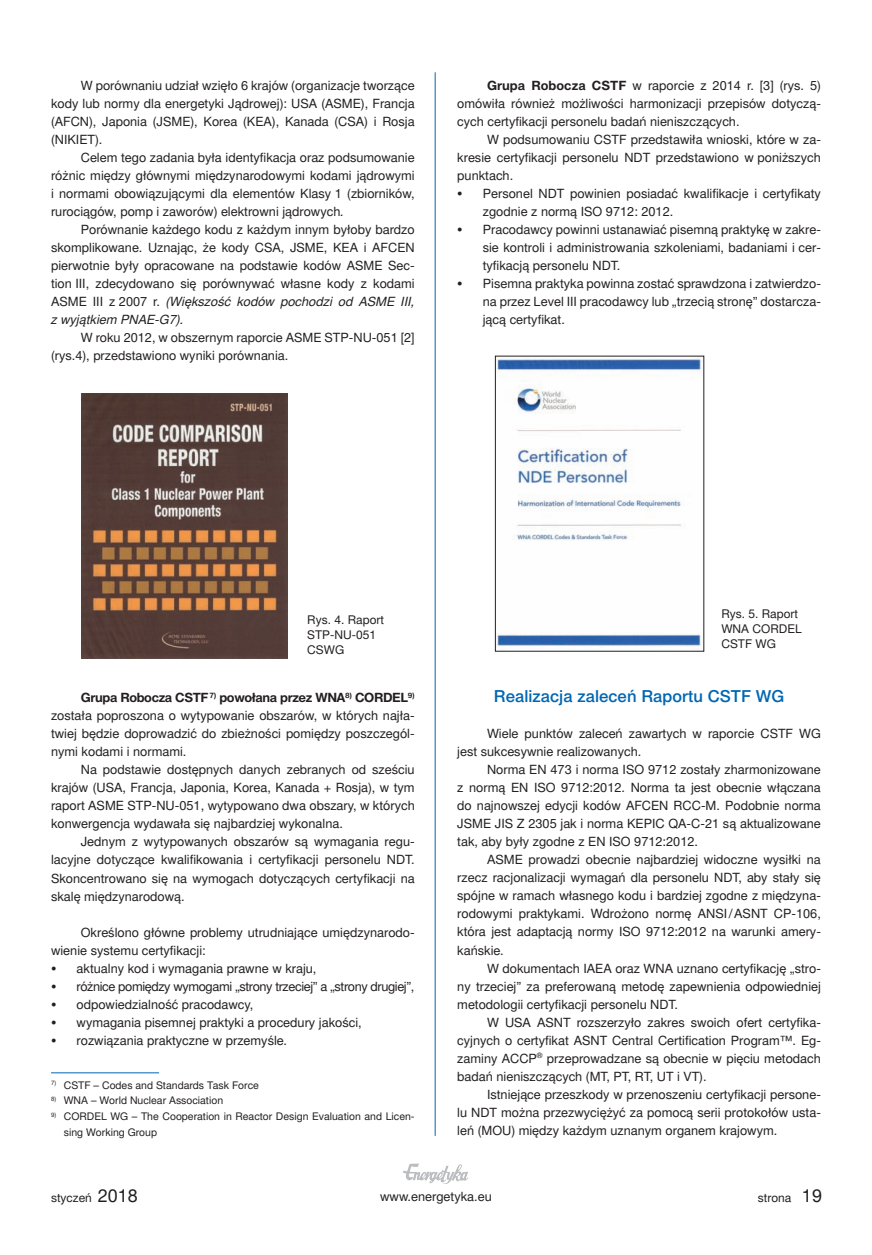
<style>
.page{position:relative;width:872px;height:1255px;background:#fff}
.page>*{position:absolute;margin:0;border:0;box-sizing:border-box;transform-origin:0 0}
.numeracja1{font:16.5px "Switzer EFN Medium";color:#0166b3}
.tekst{font:12.75px/18px "Switzer EFN";color:#231f20;text-align:justify}
.wypunktowanie{font:12.75px/18px "Switzer EFN";color:#231f20;text-align:justify}
.wypunktowanie-2{font:12.75px "Switzer EFN";letter-spacing:-.03em;color:#231f20}
.rysunki{font:12px/15px "Switzer EFN";color:#231f20}
.przypis_dolny{font:10.5px/15.8px "Switzer EFN";color:#231f20}
.s1{font-style:italic}
.s2{font-weight:700}
.s3{font-size:18px}
</style>
<div class="page">
<hr style="left:435px;top:72px;width:1px;height:1063px;background:#0166b3">
<img style="left:403px;top:1163px;width:66px;height:21px">
<img style="left:497px;top:358px;width:205px;height:288px">
<img style="left:82px;top:393px;width:205px;height:266px">
<hr style="left:51px;top:1072px;width:108px;height:1px;background:#0166b3">
<p class="tekst" style="left:51px;top:77px;width:365px;text-indent:30px">W porównaniu udział wzięło 6 krajów (organizacje tworzące kody lub normy dla energetyki Jądrowej): USA (ASME), Francja (AFCN), Japonia (JSME), Korea (KEA), Kanada (CSA) i Rosja (NIKIET).</p>
<p class="tekst" style="left:51px;top:149px;width:365px;text-indent:30px">Celem tego zadania była identyfikacja oraz podsumowanie różnic między głównymi międzynarodowymi kodami jądrowymi i normami obowiązującymi dla elementów Klasy 1 (zbiorników, rurociągów, pomp i zaworów) elektrowni jądrowych<span class="s1">.</span></p>
<p class="tekst" style="left:51px;top:221px;width:365px;text-indent:30px">Porównanie każdego kodu z każdym innym byłoby bardzo skomplikowane. Uznając, że kody CSA, JSME, KEA i AFCEN pierwotnie były opracowane na podstawie kodów ASME Sec&shy;tion III, zdecydowano się porównywać własne kody z kodami ASME III z 2007 r. <span class="s1">(Większość kodów pochodzi od ASME III, z wyjątkiem PNAE-G7).</span></p>
<p class="tekst" style="left:51px;top:329px;width:365px;text-indent:30px">W roku 2012, w obszernym raporcie ASME STP-NU-051 [2] (rys.4), przedstawiono wyniki porównania.</p>
<p class="tekst" style="left:457px;top:77px;width:365px;text-indent:30px"><span class="s2">Grupa Robocza CSTF</span> w raporcie z 2014 r. [3] (rys. 5) omówiła również możliwości harmonizacji przepisów dotyczą&shy;cych certyfikacji personelu badań nieniszczących.</p>
<p class="tekst" style="left:457px;top:131px;width:365px;text-indent:30px">W podsumowaniu CSTF przedstawiła wnioski, które w za&shy;kresie certyfikacji personelu NDT przedstawiono w poniższych punktach.</p>
<p class="wypunktowanie" style="left:483px;top:185px;width:340px;text-indent:-26px">• Personel NDT powinien posiadać kwalifikacje i certyfikaty zgodnie z normą ISO 9712: 2012.</p>
<p class="wypunktowanie" style="left:483px;top:221px;width:340px;text-indent:-26px">• Pracodawcy powinni ustanawiać pisemną praktykę w zakre&shy;sie kontroli i administrowania szkoleniami, badaniami i cer&shy;tyfikacją personelu NDT.</p>
<p class="wypunktowanie" style="left:483px;top:275px;width:340px;text-indent:-26px">• Pisemna praktyka powinna zostać sprawdzona i zatwierdzo&shy;na przez Level III pracodawcy lub „trzecią stronę” dostarcza&shy;jącą certyfikat.</p>
<p class="rysunki" style="left:307px;top:612px;width:78px">Rys. 4. Raport<br>STP-NU-051<br>CSWG</p>
<p class="tekst" style="left:51px;top:689px;width:365px;text-indent:30px"><span class="s2">Grupa Robocza CSTF</span><sup>7)</sup> <span class="s2">powołana przez WNA</span><sup>8)</sup> <span class="s2">CORDEL</span><sup>9) </sup>została poproszona o wytypowanie obszarów, w których najła&shy;twiej będzie doprowadzić do zbieżności pomiędzy poszczegól&shy;nymi kodami i normami.</p>
<p class="tekst" style="left:51px;top:761px;width:365px;text-indent:30px">Na podstawie dostępnych danych zebranych od sześciu krajów (USA, Francja, Japonia, Korea, Kanada + Rosja), w tym raport ASME STP-NU-051, wytypowano dwa obszary, w których konwergencja wydawała się najbardziej wykonalna.</p>
<p class="tekst" style="left:51px;top:833px;width:365px;text-indent:30px">Jednym z wytypowanych obszarów są wymagania regu&shy;lacyjne dotyczące kwalifikowania i certyfikacji personelu NDT.<br>Skoncentrowano się na wymogach dotyczących certyfikacji na skalę międzynarodową.</p>
<p class="tekst" style="left:51px;top:923px;width:365px;text-indent:30px">Określono główne problemy utrudniające umiędzynarodo&shy;wienie systemu certyfikacji:</p>
<p class="wypunktowanie" style="left:51px;top:959px;width:267px">• aktualny kod i wymagania prawne w kraju,</p>
<p class="wypunktowanie-2" style="left:51px;top:978px;width:365px">• różnice pomiędzy wymogami „strony trzeciej” a „strony drugiej”,</p>
<p class="wypunktowanie" style="left:51px;top:995px;width:204px">• odpowiedzialność pracodawcy,</p>
<p class="wypunktowanie" style="left:51px;top:1013px;width:312px">• wymagania pisemnej praktyki a procedury jakości,</p>
<p class="wypunktowanie" style="left:51px;top:1031px;width:238px">• rozwiązania praktyczne w przemyśle.</p>
<p class="przypis_dolny" style="left:51px;top:1077px;width:209px"><sup>7)</sup> CSTF – Codes and Standards Task Force</p>
<p class="przypis_dolny" style="left:51px;top:1092px;width:174px"><sup>8)</sup> WNA – World Nuclear Association</p>
<p class="przypis_dolny" style="left:64px;top:1108px;width:352px;text-indent:-13px"><sup>9)</sup> CORDEL WG – The Cooperation in Reactor Design Evaluation and Licen&shy;sing Working Group</p>
<p class="rysunki" style="left:721px;top:606px;width:82px">Rys. 5. Raport<br>WNA CORDEL<br>CSTF WG</p>
<p class="numeracja1" style="left:494px;top:686px;width:292px">Realizacja zaleceń Raportu CSTF WG</p>
<p class="tekst" style="left:457px;top:725px;width:365px;text-indent:30px">Wiele punktów zaleceń zawartych w raporcie CSTF WG jest sukcesywnie realizowanych.</p>
<p class="tekst" style="left:457px;top:761px;width:365px;text-indent:30px">Norma EN 473 i norma ISO 9712 zostały zharmonizowane z normą EN ISO 9712:2012. Norma ta jest obecnie włączana do najnowszej edycji kodów AFCEN RCC-M. Podobnie norma JSME JIS Z 2305 jak i norma KEPIC QA-C-21 są aktualizowane tak, aby były zgodne z EN ISO 9712:2012.</p>
<p class="tekst" style="left:457px;top:851px;width:365px;text-indent:30px">ASME prowadzi obecnie najbardziej widoczne wysiłki na rzecz racjonalizacji wymagań dla personelu NDT, aby stały się spójne w ramach własnego kodu i bardziej zgodne z międzyna&shy;rodowymi praktykami. Wdrożono normę ANSI/ASNT CP-106, która jest adaptacją normy ISO 9712:2012 na warunki amery&shy;kańskie.</p>
<p class="tekst" style="left:457px;top:959px;width:365px;text-indent:30px">W dokumentach IAEA oraz WNA uznano certyfikację „stro&shy;ny trzeciej” za preferowaną metodę zapewnienia odpowiedniej metodologii certyfikacji personelu NDT.</p>
<p class="tekst" style="left:457px;top:1013px;width:365px;text-indent:30px">W USA ASNT rozszerzyło zakres swoich ofert certyfika&shy;cyjnych o certyfikat ASNT Central Certification Program™. Eg&shy;zaminy ACCP<sup>®</sup> przeprowadzane są obecnie w pięciu metodach badań nieniszczących (MT, PT, RT, UT i VT).</p>
<p class="tekst" style="left:457px;top:1085px;width:365px;text-indent:30px">Istniejące przeszkody w przenoszeniu certyfikacji persone&shy;lu NDT można przezwyciężyć za pomocą serii protokołów usta&shy;leń (MOU) między każdym uznanym organem krajowym.</p>
<p class="rysunki" style="left:51px;top:1190px;width:88px">styczeń <span class="s3">2018</span></p>
<p class="tekst" style="left:380px;top:1188px;width:113px">www.energetyka.eu</p>
<p class="rysunki" style="left:758px;top:1190px;width:66px">strona <span class="s3">19</span></p>
</div>
